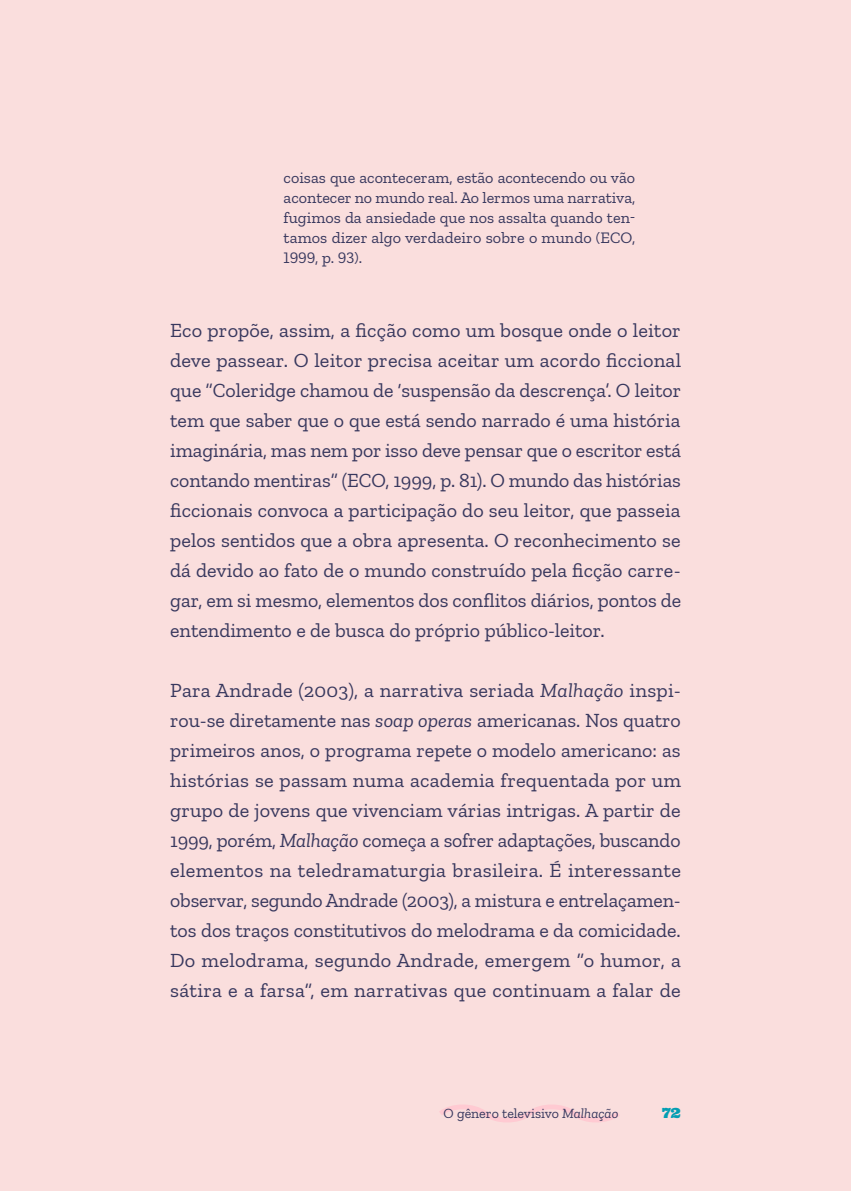
<style>
.page{position:relative;width:851px;height:1191px;background:#fff}
.page>*{position:absolute;margin:0;border:0;box-sizing:border-box;transform-origin:0 0}
.t1{font:20px/30px "Zilla Slab";color:#38385e;text-align:justify}
.t2{font:16px/20px "Zilla Slab";letter-spacing:.005em;color:#38385e;text-align:justify}
.t3{font:14px "Zilla Slab";color:#38385e}
.t4{font:14px "Ultra";color:#039eb3}
.s1{font-style:italic}
</style>
<div class="page">
<div style="left:0;top:0;width:850px;height:1191px;background:#fadedd"></div>
<svg style="left:439px;top:1105px;width:181px;height:17px"></svg>
<p class="t2" style="left:283px;top:167px;width:353px">coisas que aconteceram, estão acontecendo ou vão acontecer no mundo real. Ao lermos uma narrativa, fugimos da ansiedade que nos assalta quando ten&shy;tamos dizer algo verdadeiro sobre o mundo (ECO, 1999, p. 93).</p>
<p class="t1" style="left:170px;top:316px;width:512px">Eco propõe, assim, a ficção como um bosque onde o leitor deve passear. O leitor precisa aceitar um acordo ficcional que “Coleridge chamou de ‘suspensão da descrença’. O leitor tem que saber que o que está sendo narrado é uma história imaginária, mas nem por isso deve pensar que o escritor está contando mentiras” (ECO, 1999, p. 81). O mundo das histórias ficcionais convoca a participação do seu leitor, que passeia pelos sentidos que a obra apresenta. O reconhecimento se dá devido ao fato de o mundo construído pela ficção carre&shy;gar, em si mesmo, elementos dos conflitos diários, pontos de entendimento e de busca do próprio público-leitor.</p>
<p class="t1" style="left:170px;top:676px;width:512px">Para Andrade (2003), a narrativa seriada <span class="s1">Malhação</span> inspi&shy;rou-se diretamente nas <span class="s1">soap operas</span> americanas. Nos quatro primeiros anos, o programa repete o modelo americano: as histórias se passam numa academia frequentada por um grupo de jovens que vivenciam várias intrigas. A partir de 1999, porém, <span class="s1">Malhação</span> começa a sofrer adaptações, buscando elementos na teledramaturgia brasileira. É interessante observar, segundo Andrade (2003), a mistura e entrelaçamen&shy;tos dos traços constitutivos do melodrama e da comicidade.<br>Do melodrama, segundo Andrade, emergem ”o humor, a sátira e a farsa”, em narrativas que continuam a falar de</p>
<p class="t3" style="left:443px;top:1105px;width:176px">O gênero televisivo <span class="s1">Malhação</span></p>
<p class="t4" style="left:662px;top:1103px;width:20px">72</p>
</div>
